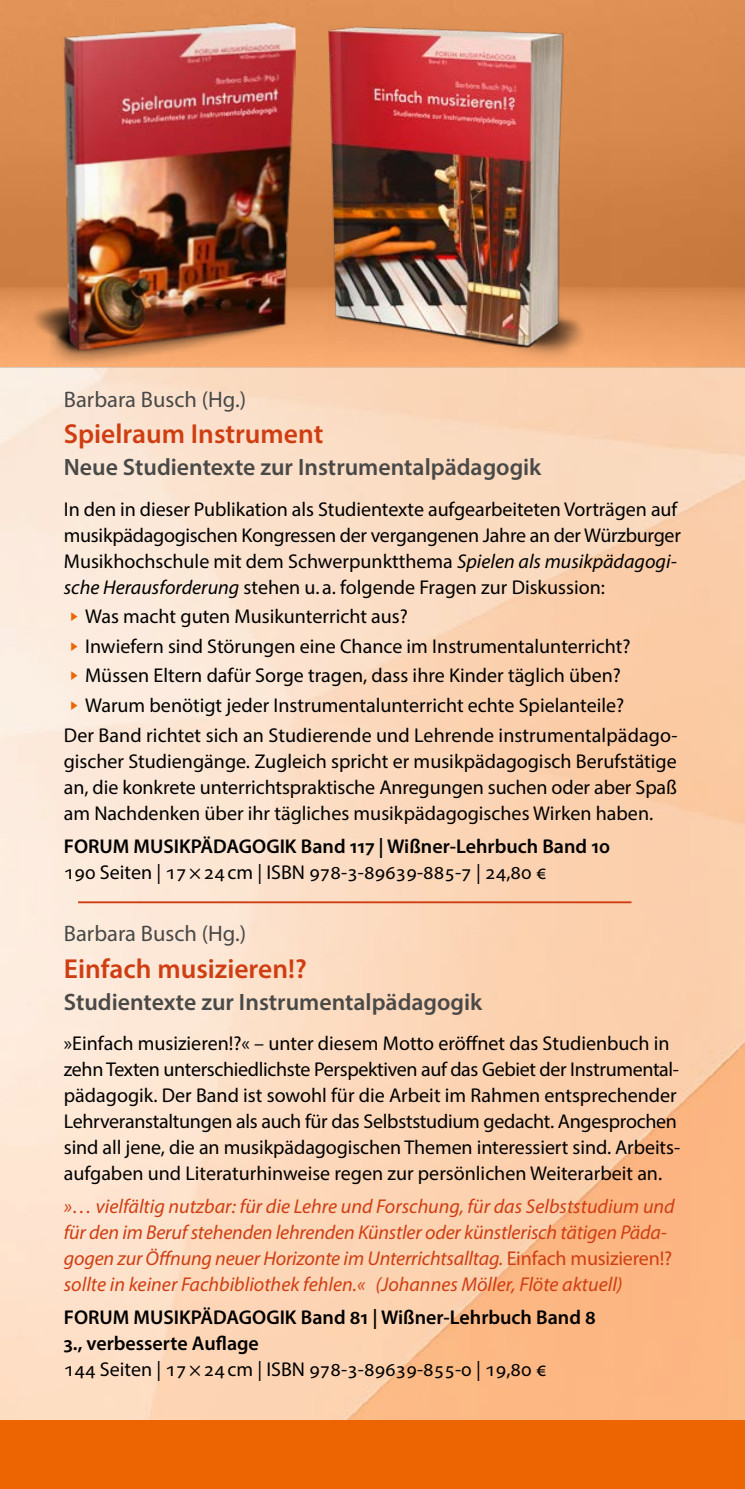
<style>
.page{position:relative;width:745px;height:1489px;background:#fff}
.page>*{position:absolute;margin:0;border:0;box-sizing:border-box;transform-origin:0 0}
.t1{font:600 27.5px "Myriad Pro";color:#cf3e12}
.t2{font:600 23.75px "Myriad Pro";color:#494948}
.t3{font:22.5px "Myriad Pro";color:#494948}
.t4{font:20px/26px "Myriad Pro";color:#000}
.t5{font:italic 20px/26px "Myriad Pro";letter-spacing:-.005em;color:#cf3e12}
.t6{font:600 20px/26px "Myriad Pro";color:#000}
.s1{font-style:italic}
.s2{font-style:normal}
</style>
<div class="page">
<img style="left:0;top:367px;width:744px;height:1052px">
<div style="left:0;top:1419px;width:744px;height:69px;background:#ec6502"></div>
<img style="left:0;top:0;width:744px;height:367px">
<hr style="left:78px;top:901px;width:553px;height:2px;background:#cf3e12">
<img style="left:330px;top:351px;width:247px;height:11px">
<img style="left:328px;top:25px;width:281px;height:326px">
<img style="left:45px;top:255px;width:241px;height:112px">
<img style="left:32px;top:294px;width:95px;height:65px">
<img style="left:59px;top:21px;width:239px;height:329px">
<svg style="left:71px;top:612px;width:7px;height:9px"></svg>
<svg style="left:71px;top:642px;width:7px;height:8px"></svg>
<svg style="left:71px;top:671px;width:7px;height:9px"></svg>
<svg style="left:71px;top:701px;width:7px;height:9px"></svg>
<p class="t3" style="left:64px;top:385px;width:184px">Barbara Busch (Hg.)</p>
<h1 class="t1" style="left:64px;top:416px;width:261px">Spielraum Instrument</h1>
<p class="t2" style="left:64px;top:452px;width:478px">Neue Studientexte zur Instrumentalpädagogik</p>
<p class="t4" style="left:64px;top:495px;width:618px">In den in dieser Publikation als Studientexte aufgearbeiteten Vorträgen auf musikpädagogischen Kongressen der vergangenen Jahre an der Würzburger Musikhochschule mit dem Schwerpunktthema <span class="s1">Spielen als musikpädagogi&shy;sche Herausforderung</span> stehen u. a. folgende Fragen zur Diskussion:</p>
<p class="t4" style="left:85px;top:603px;width:324px">Was macht guten Musikunterricht aus?</p>
<p class="t4" style="left:85px;top:632px;width:546px">Inwiefern sind Störungen eine Chance im Instrumentalunterricht?</p>
<p class="t4" style="left:85px;top:662px;width:537px">Müssen Eltern dafür Sorge tragen, dass ihre Kinder täglich üben?</p>
<p class="t4" style="left:85px;top:692px;width:540px">Warum benötigt jeder Instrumentalunterricht echte Spielanteile?</p>
<p class="t4" style="left:64px;top:721px;width:615px">Der Band richtet sich an Studierende und Lehrende instrumentalpädago-</p>
<p class="t4" style="left:64px;top:747px;width:614px;text-align:justify">gischer Studiengänge. Zugleich spricht er musikpädagogisch Berufstätige an, die konkrete unterrichtspraktische Anregungen suchen oder aber Spaß am Nachdenken über ihr tägliches musikpädagogisches Wirken haben.</p>
<p class="t6" style="left:64px;top:832px;width:547px">FORUM MUSIKPÄDAGOGIK Band 117 | Wißner-Lehrbuch Band 10</p>
<p class="t4" style="left:64px;top:858px;width:484px">190 Seiten | 17×24cm | ISBN 978-3-89639-885-7 | 24,80 €</p>
<p class="t3" style="left:64px;top:919px;width:184px">Barbara Busch (Hg.)</p>
<h1 class="t1" style="left:64px;top:950px;width:244px">Einfach musizieren!?</h1>
<p class="t2" style="left:64px;top:986px;width:419px">Studientexte zur Instrumentalpädagogik</p>
<p class="t4" style="left:64px;top:1029px;width:617px">»Einfach musizieren!?« – unter diesem Motto eröffnet das Studienbuch in zehn Texten unterschiedlichste Perspektiven auf das Gebiet der Instrumental&shy;pädagogik. Der Band ist sowohl für die Arbeit im Rahmen entsprechender Lehrveranstaltungen als auch für das Selbststudium gedacht. Angesprochen sind all jene, die an musikpädagogischen Themen interessiert sind. Arbeits&shy;aufgaben und Literaturhinweise regen zur persönlichen Weiterarbeit an.</p>
<p class="t5" style="left:64px;top:1192px;width:612px">»… vielfältig nutzbar: für die Lehre und Forschung, für das Selbststudium und für den im Beruf stehenden lehrenden Künstler oder künstlerisch tätigen Päda&shy;gogen zur Öffnung neuer Horizonte im Unterrichtsalltag. <span class="s2">Einfach musizieren!? </span>sollte in keiner Fachbibliothek fehlen.« (Johannes Möller, Flöte aktuell)</p>
<p class="t6" style="left:64px;top:1303px;width:533px">FORUM MUSIKPÄDAGOGIK Band 81 | Wißner-Lehrbuch Band 8<br>3., verbesserte Auflage</p>
<p class="t4" style="left:64px;top:1356px;width:484px">144 Seiten | 17×24cm | ISBN 978-3-89639-855-0 | 19,80 €</p>
</div>
